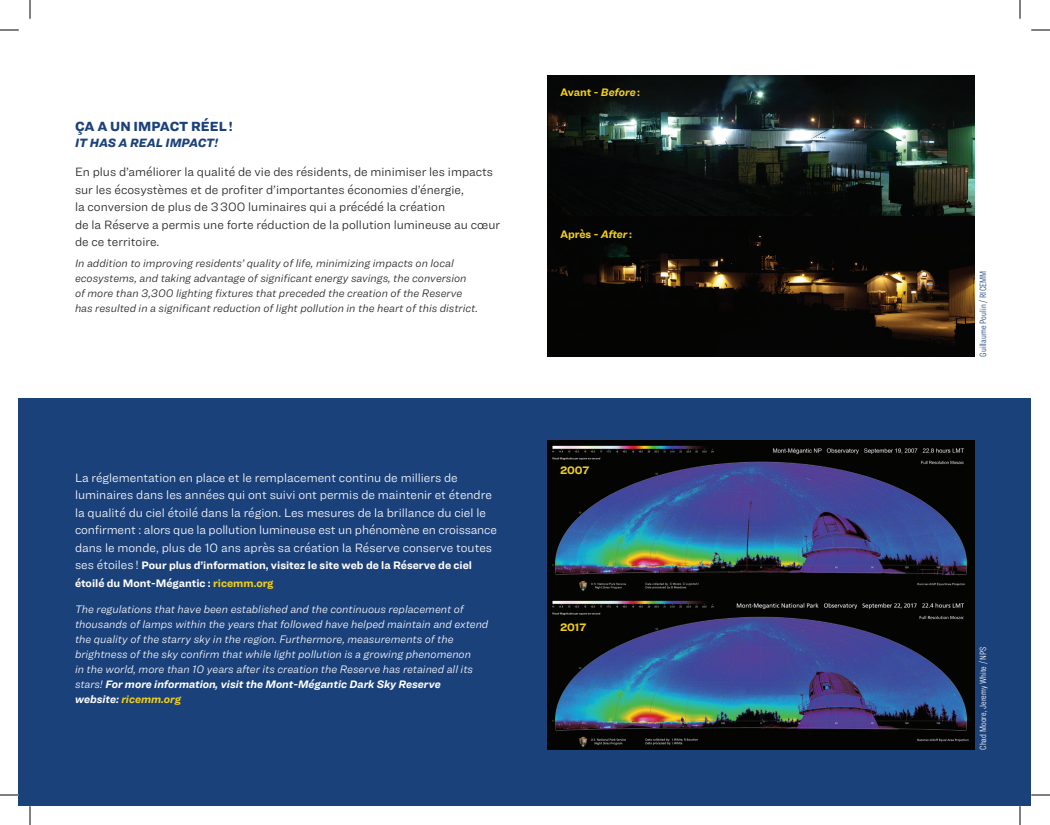
<style>
.page{position:relative;width:1050px;height:825px;background:#fff}
.page>*{position:absolute;margin:0;border:0;box-sizing:border-box;transform-origin:0 0}
.t1{font:900 13.75px "Ringside";color:#1b417b}
.t2{font:300 12.5px/17.5px "Ringside";color:#fff}
.t3{font:300 12.5px/17.5px "Ringside";color:#231f20}
.t4{font:italic 900 12.5px "Ringside";color:#1b417b}
.t5{font:italic 300 11.25px/15px "Ringside";color:#fff}
.t6{font:italic 300 11.25px/15px "Ringside";color:#231f20}
.t7{font:700 11.25px/17.5px "Ringside";color:#fff}
.t8{font:700 11.25px "Ringside";letter-spacing:-.005em;color:#f3d018}
.t9{font:300 9.38px "Ringside Compressed";letter-spacing:.01em;color:#fff}
.t10{font:300 9.38px "Ringside Compressed";letter-spacing:.01em;color:#1b417b}
.s1{font-style:italic}
.s2{font-weight:300;font-size:12.5px}
.s3{color:#f3d018}
.s4{font-weight:700}
.s5{font-weight:700;color:#f3d018}
</style>
<div class="page">
<div style="left:19px;top:398px;width:1012px;height:408px;background:#1b417b"></div>
<img style="left:548px;top:217px;width:427px;height:140px">
<img style="left:548px;top:75px;width:427px;height:140px">
<img style="left:548px;top:440px;width:427px;height:154px">
<img style="left:548px;top:596px;width:427px;height:154px">
<svg style="left:0;top:29px;width:19px;height:2px"></svg>
<svg style="left:1031px;top:29px;width:19px;height:2px"></svg>
<svg style="left:0;top:794px;width:19px;height:2px"></svg>
<svg style="left:1031px;top:794px;width:19px;height:2px"></svg>
<svg style="left:29px;top:0;width:2px;height:19px"></svg>
<svg style="left:29px;top:806px;width:2px;height:19px"></svg>
<svg style="left:1019px;top:0;width:2px;height:19px"></svg>
<svg style="left:1019px;top:806px;width:2px;height:19px"></svg>
<p class="t1" style="left:75px;top:116px;width:159px">ÇA A UN IMPACT RÉEL !</p>
<p class="t4" style="left:75px;top:134px;width:144px">IT HAS A REAL IMPACT!</p>
<p class="t3" style="left:75px;top:163px;width:427px">En plus d’améliorer la qualité de vie des résidents, de minimiser les impacts sur les écosystèmes et de profiter d’importantes économies d’énergie,<br>la conversion de plus de 3 300 luminaires qui a précédé la création<br>de la Réserve a permis une forte réduction de la pollution lumineuse au cœur de ce territoire.</p>
<p class="t6" style="left:75px;top:255px;width:404px">In addition to improving residents’ quality of life, minimizing impacts on local ecosystems, and taking advantage of significant energy savings, the conversion of more than 3,300 lighting fixtures that preceded the creation of the Reserve has resulted in a significant reduction of light pollution in the heart of this district.</p>
<p class="t8" style="left:560px;top:84px;width:82px">Avant - <span class="s1">Before</span> :</p>
<p class="t8" style="left:560px;top:226px;width:73px">Après - <span class="s1">After</span> :</p>
<p class="t2" style="left:75px;top:469px;width:424px">La réglementation en place et le remplacement continu de milliers de luminaires dans les années qui ont suivi ont permis de maintenir et étendre la qualité du ciel étoilé dans la région. Les mesures de la brillance du ciel le confirment : alors que la pollution lumineuse est un phénomène en croissance dans le monde, plus de 10 ans après sa création la Réserve conserve toutes</p>
<p class="t7" style="left:75px;top:556px;width:399px"><span class="s2">ses étoiles !</span> Pour plus d’information, visitez le site web de la Réserve de ciel étoilé du Mont-Mégantic : <span class="s3">ricemm.org</span></p>
<p class="t5" style="left:75px;top:602px;width:415px">The regulations that have been established and the continuous replacement of thousands of lamps within the years that followed have helped maintain and extend the quality of the starry sky in the region. Furthermore, measurements of the brightness of the sky confirm that while light pollution is a growing phenomenon<br>in the world, more than 10 years after its creation the Reserve has retained all its stars! <span class="s4">For more information, visit the Mont-Mégantic Dark Sky Reserve<br>website:</span> <span class="s5">ricemm.org</span></p>
<p class="t8" style="left:560px;top:462px;width:31px">2007</p>
<p class="t8" style="left:560px;top:619px;width:28px">2017</p>
<p class="t10" style="left:977px;top:357px;width:88px;rotate:-90deg">Guillaume Poulin / RICEMM</p>
<p class="t9" style="left:977px;top:750px;width:105px;rotate:-90deg">Chad Moore, Jeremy White / NPS</p>
</div>
